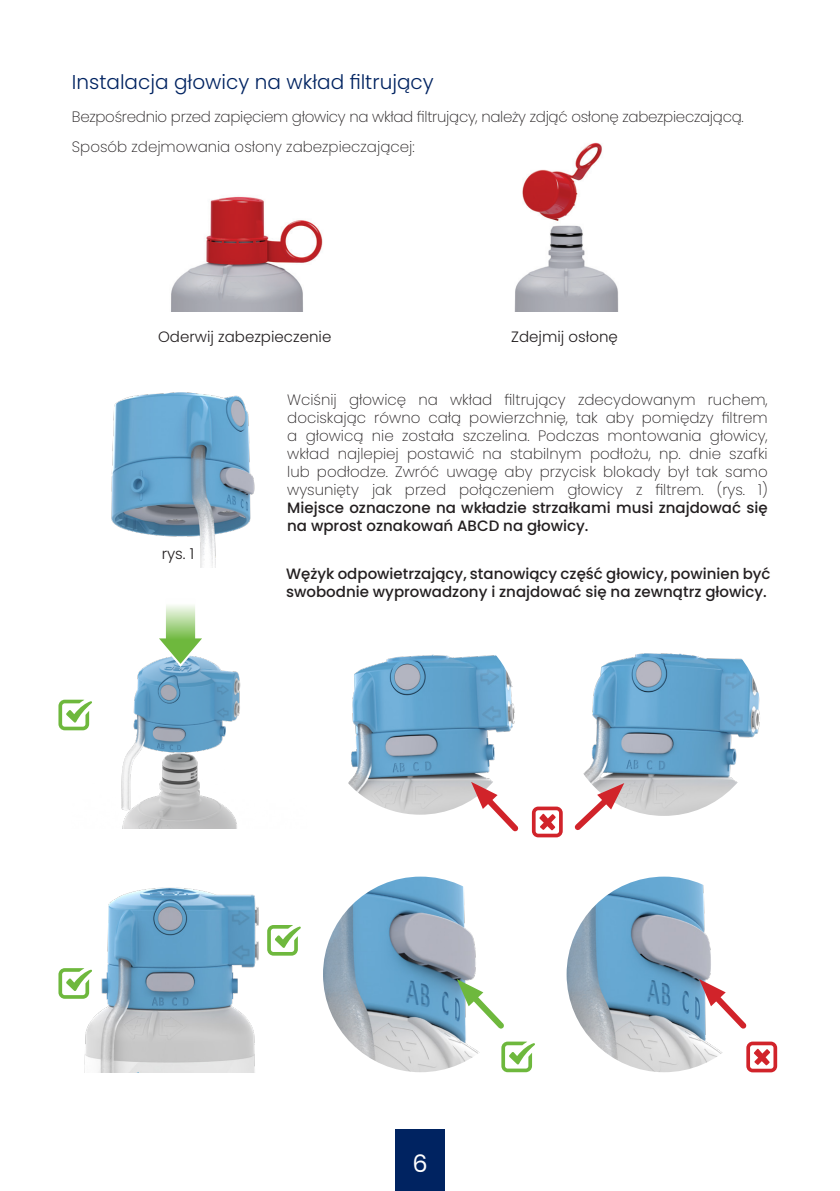
<style>
.page{position:relative;width:840px;height:1191px;background:#fff}
.page>*{position:absolute;margin:0;border:0;box-sizing:border-box;transform-origin:0 0}
.t1{font:24px "Poppins";color:#fff}
.t2{font:300 20px "Poppins";color:#002361}
.t3{font:200 15px/18px "Poppins";color:#231f20;text-align:justify}
.t4{font:500 15px/18px "Poppins";color:#231f20}
.t5{font:200 15px "Poppins";letter-spacing:-.02em;color:#231f20}
.t6{font:300 15px "Poppins";color:#231f20}
.s1{font-weight:500}
</style>
<div class="page">
<div style="left:395px;top:1129px;width:49px;height:62px;background:#002361"></div>
<img style="left:62px;top:887px;width:197px;height:185px">
<img style="left:171px;top:196px;width:152px;height:115px">
<img style="left:514px;top:142px;width:105px;height:169px">
<img style="left:71px;top:660px;width:170px;height:168px">
<img style="left:323px;top:876px;width:195px;height:196px;border-radius:98px">
<img style="left:348px;top:654px;width:167px;height:160px">
<img style="left:565px;top:620px;width:196px;height:196px;border-radius:98px">
<img style="left:566px;top:876px;width:195px;height:196px;border-radius:98px">
<svg style="left:152px;top:605px;width:56px;height:63px"></svg>
<img style="left:111px;top:392px;width:144px;height:175px">
<svg style="left:531px;top:806px;width:31px;height:31px"></svg>
<svg style="left:746px;top:1041px;width:30px;height:31px"></svg>
<svg style="left:698px;top:979px;width:53px;height:55px"></svg>
<svg style="left:574px;top:783px;width:50px;height:47px"></svg>
<svg style="left:471px;top:782px;width:48px;height:50px"></svg>
<svg style="left:456px;top:979px;width:53px;height:55px"></svg>
<svg style="left:58px;top:968px;width:34px;height:30px"></svg>
<svg style="left:58px;top:699px;width:34px;height:31px"></svg>
<svg style="left:501px;top:1041px;width:34px;height:31px"></svg>
<svg style="left:267px;top:925px;width:34px;height:30px"></svg>
<p class="t2" style="left:72px;top:70px;width:363px">Instalacja głowicy na wkład filtrujący</p>
<p class="t5" style="left:72px;top:108px;width:673px">Bezpośrednio przed zapięciem głowicy na wkład filtrujący, należy zdjąć osłonę zabezpieczającą.</p>
<p class="t3" style="left:72px;top:138px;width:344px">Sposób zdejmowania osłony zabezpieczającej:</p>
<p class="t6" style="left:158px;top:328px;width:175px">Oderwij zabezpieczenie</p>
<p class="t6" style="left:511px;top:328px;width:108px">Zdejmij osłonę</p>
<p class="t6" style="left:162px;top:545px;width:34px">rys. 1</p>
<p class="t3" style="left:287px;top:390px;width:482px">Wciśnij głowicę na wkład filtrujący zdecydowanym ruchem, dociskając równo całą powierzchnię, tak aby pomiędzy filtrem a głowicą nie została szczelina. Podczas montowania głowicy, wkład najlepiej postawić na stabilnym podłożu, np. dnie szafki lub podłodze. Zwróć uwagę aby przycisk blokady był tak samo wysunięty jak przed połączeniem głowicy z filtrem. (rys. 1)<br><span class="s1">Miejsce oznaczone na wkładzie strzałkami musi znajdować się na wprost oznakowań ABCD na głowicy.</span></p>
<p class="t4" style="left:286px;top:564px;width:486px">Wężyk odpowietrzający, stanowiący część głowicy, powinien być swobodnie wyprowadzony i znajdować się na zewnątrz głowicy.</p>
<h1 class="t1" style="left:412px;top:1150px;width:17px">6</h1>
</div>
